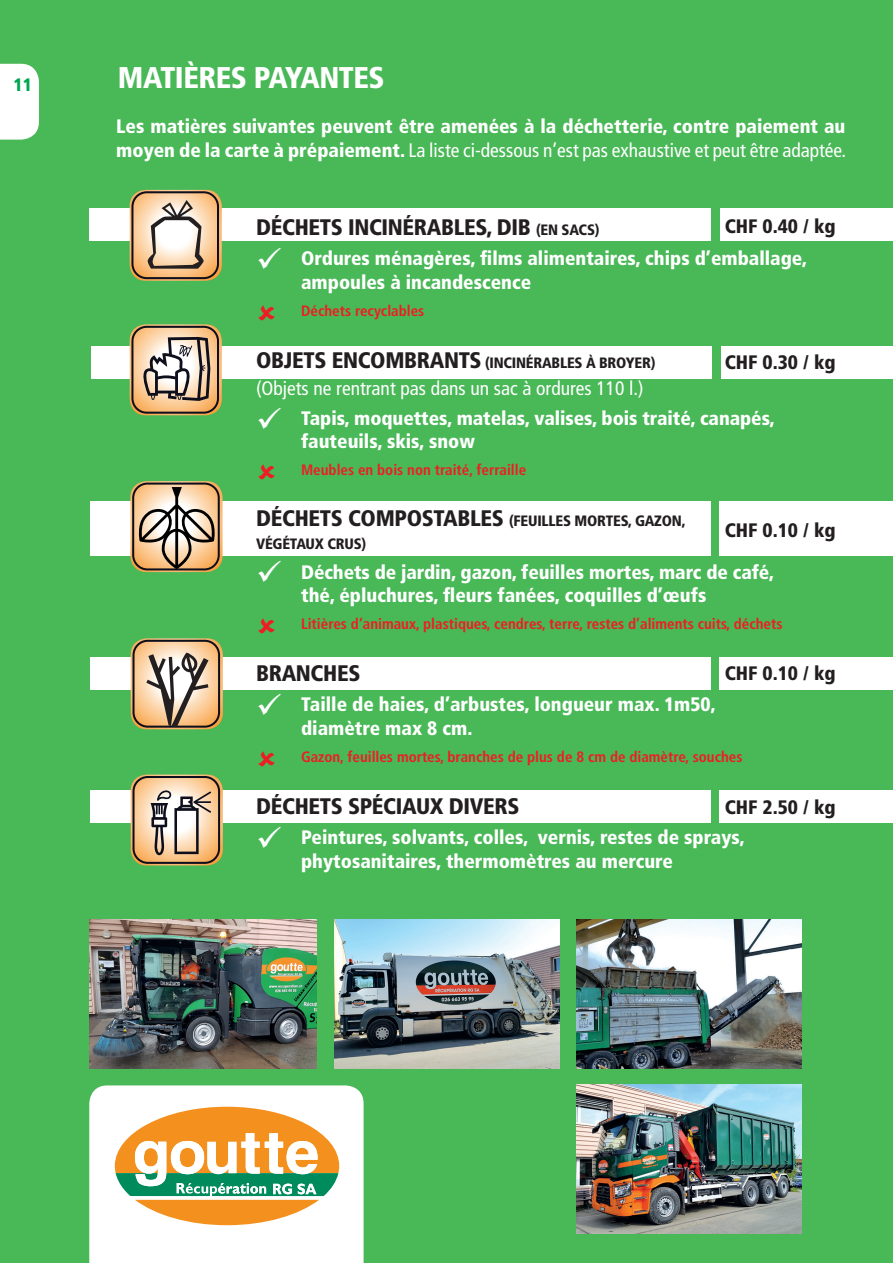
<style>
.page{position:relative;width:893px;height:1263px;background:#49b857}
.page>*{position:absolute;margin:0;border:0;box-sizing:border-box;transform-origin:0 0}
.t1{font:900 condensed 30px "Frutiger";letter-spacing:-.015em;color:#fff}
.t2{font:900 condensed 22.5px "Frutiger";letter-spacing:-.015em;color:#231f20}
.t3{font:900 condensed 19.5px/23.4px "Frutiger";color:#fff}
.t4{font:900 condensed 19.5px "Frutiger";color:#231f20}
.t5{font:condensed 19.5px "Frutiger";color:#fff}
.t6{font:900 condensed 18px "Frutiger";color:#00a54f}
.t7{font:700 condensed 15px "Frutiger";color:#ee1d23}
.t8{font:900 condensed 15px/22.5px "Frutiger";letter-spacing:-.015em;color:#231f20}
.s1{font-weight:400}
.s2{font-size:15px}
.s3{font-size:22.5px}
</style>
<div class="page">
<div style="left:721px;top:208px;width:172px;height:33px;background:#fff"></div>
<div style="left:722px;top:346px;width:171px;height:33px;background:#fff"></div>
<div style="left:719px;top:501px;width:174px;height:54px;background:#fff"></div>
<div style="left:719px;top:657px;width:174px;height:33px;background:#fff"></div>
<div style="left:719px;top:790px;width:174px;height:33px;background:#fff"></div>
<div style="left:89px;top:208px;width:622px;height:33px;background:#fff"></div>
<div style="left:91px;top:346px;width:621px;height:33px;background:#fff"></div>
<div style="left:90px;top:501px;width:621px;height:54px;background:#fff"></div>
<div style="left:90px;top:657px;width:621px;height:33px;background:#fff"></div>
<div style="left:90px;top:790px;width:621px;height:33px;background:#fff"></div>
<svg style="left:130px;top:324px;width:92px;height:91px"></svg>
<svg style="left:130px;top:481px;width:93px;height:91px"></svg>
<svg style="left:131px;top:638px;width:92px;height:91px"></svg>
<svg style="left:131px;top:774px;width:92px;height:91px"></svg>
<svg style="left:130px;top:190px;width:92px;height:91px"></svg>
<div style="left:0;top:64px;width:39px;height:76px;background:#fff"></div>
<img style="left:89px;top:919px;width:227px;height:150px">
<img style="left:334px;top:919px;width:226px;height:149px">
<img style="left:577px;top:919px;width:225px;height:149px">
<img style="left:577px;top:1084px;width:225px;height:149px">
<div style="left:89px;top:1085px;width:275px;height:178px;background:#fff"></div>
<svg style="left:115px;top:1107px;width:224px;height:118px"></svg>
<p class="t6" style="left:13px;top:74px;width:20px">11</p>
<h1 class="t1" style="left:118px;top:60px;width:268px">MATIÈRES PAYANTES</h1>
<p class="t3" style="left:116px;top:115px;width:731px">Les matières suivantes peuvent être amenées à la déchetterie, contre paiement au moyen de la carte à prépaiement. <span class="s1">La liste ci-dessous n’est pas exhaustive et peut être adaptée.</span></p>
<p class="t2" style="left:256px;top:214px;width:345px">DÉCHETS INCINÉRABLES, DIB <span class="s2">(EN SACS)</span></p>
<p class="t3" style="left:301px;top:247px;width:508px;text-indent:-45px">✓ Ordures ménagères, films alimentaires, chips d’emballage, ampoules à incandescence</p>
<p class="t7" style="left:301px;top:301px;width:125px">Déchets recyclables</p>
<p class="t8" style="left:256px;top:351px;width:401px"><span class="s3">OBJETS ENCOMBRANTS</span> (INCINÉRABLES À BROYER)</p>
<p class="t5" style="left:256px;top:377px;width:389px">(Objets ne rentrant pas dans un sac à ordures 110 l.)</p>
<p class="t3" style="left:301px;top:406px;width:475px;text-indent:-45px">✓ Tapis, moquettes, matelas, valises, bois traité, canapés, fauteuils, skis, snow</p>
<p class="t7" style="left:301px;top:461px;width:227px">Meubles en bois non traité, ferraille</p>
<p class="t8" style="left:256px;top:510px;width:431px"><span class="s3">DÉCHETS COMPOSTABLES</span> (FEUILLES MORTES, GAZON,<br>VÉGÉTAUX CRUS)</p>
<p class="t3" style="left:301px;top:560px;width:475px;text-indent:-45px">✓ Déchets de jardin, gazon, feuilles mortes, marc de café, thé, épluchures, fleurs fanées, coquilles d’œufs</p>
<p class="t7" style="left:301px;top:615px;width:483px">Litières d’animaux, plastiques, cendres, terre, restes d’aliments cuits, déchets</p>
<p class="t2" style="left:256px;top:660px;width:106px">BRANCHES</p>
<p class="t3" style="left:301px;top:693px;width:416px;text-indent:-45px">✓ Taille de haies, d’arbustes, longueur max. 1m50, diamètre max 8 cm.</p>
<p class="t7" style="left:301px;top:747px;width:443px">Gazon, feuilles mortes, branches de plus de 8 cm de diamètre, souches</p>
<p class="t2" style="left:256px;top:793px;width:265px">DÉCHETS SPÉCIAUX DIVERS</p>
<p class="t3" style="left:301px;top:826px;width:445px;text-indent:-45px">✓ Peintures, solvants, colles, vernis, restes de sprays, phytosanitaires, thermomètres au mercure</p>
<p class="t4" style="left:725px;top:214px;width:112px">CHF 0.40 / kg</p>
<p class="t4" style="left:725px;top:350px;width:112px">CHF 0.30 / kg</p>
<p class="t4" style="left:725px;top:518px;width:112px">CHF 0.10 / kg</p>
<p class="t4" style="left:725px;top:662px;width:112px">CHF 0.10 / kg</p>
<p class="t4" style="left:725px;top:796px;width:112px">CHF 2.50 / kg</p>
</div>
